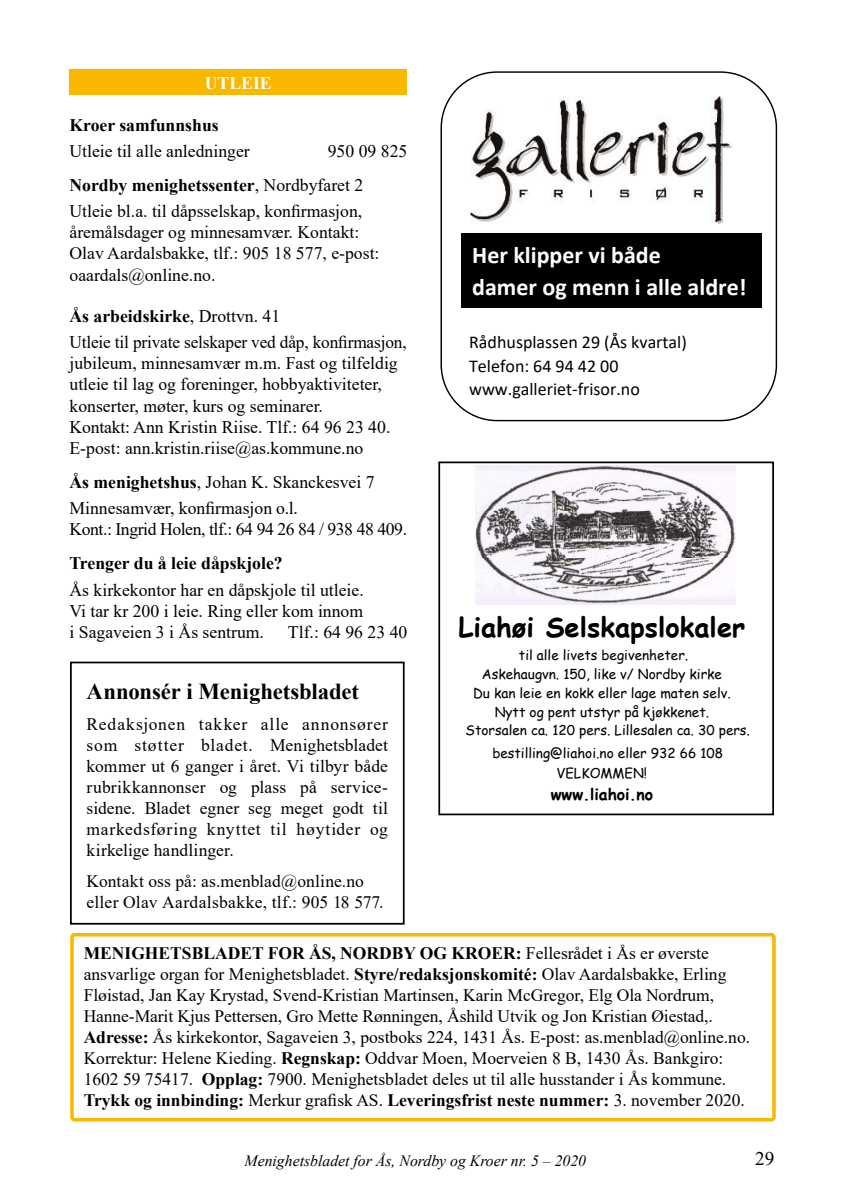
<style>
.page{position:relative;width:844px;height:1191px;background:#fff}
.page>*{position:absolute;margin:0;border:0;box-sizing:border-box;transform-origin:0 0}
.t1{font:700 27.12px "Comic Sans MS";color:#000}
.t2{font:700 23.97px/32.4px "Calibri";color:#fff}
.t3{font:700 22.75px "Times New Roman";letter-spacing:-.005em;color:#000}
.t4{font:19.25px "Times New Roman";color:#000}
.t5{font:18.03px/23.8px "Calibri";color:#000}
.t6{font:17.68px/21.2px "Times New Roman";color:#000}
.t7{font:17.68px "Times New Roman";letter-spacing:-.025em;color:#000}
.t8{font:700 17.68px "Times New Roman";color:#000}
.t9{font:700 17.68px "Times New Roman";color:#fff}
.t10{font:17.5px/21px "Times New Roman";color:#000}
.t11{font:700 15.92px "Comic Sans MS";color:#000}
.t12{font:italic 15.75px "Times New Roman";color:#000}
.t13{font:13.65px/20.3px "Comic Sans MS";color:#000}
.s1{font-weight:700}
</style>
<div class="page">
<div style="left:69px;top:69px;width:338px;height:25px;background:#fab700"></div>
<div style="left:70px;top:661px;width:334px;height:263px;border:2px solid #000"></div>
<svg style="left:70px;top:932px;width:706px;height:190px"></svg>
<img style="left:475px;top:465px;width:260px;height:139px">
<div style="left:438px;top:461px;width:335px;height:354px;border:2px solid #000"></div>
<div style="left:440px;top:71px;width:336px;height:350px;background:#fff;border:1px solid #000;border-radius:56px"></div>
<img style="left:471px;top:96px;width:260px;height:127px">
<div style="left:461px;top:233px;width:299px;height:75px;background:#000"></div>
<p class="t9" style="left:205px;top:70px;width:68px">UTLEIE</p>
<p class="t8" style="left:69px;top:112px;width:151px">Kroer samfunnshus</p>
<p class="t6" style="left:69px;top:140px;width:182px">Utleie til alle anledninger</p>
<p class="t6" style="left:69px;top:133px;width:339px;line-height:33.9px;text-indent:258px">950 09 825<br><span class="s1">Nordby menighetssenter</span>, Nordbyfaret 2</p>
<p class="t6" style="left:69px;top:200px;width:311px">Utleie bl.a. til dåpsselskap, konfirmasjon, åremålsdager og minnesamvær. Kontakt:<br>Olav Aardalsbakke, tlf.: 905 18 577, e-post: oaardals@online.no.</p>
<p class="t6" style="left:69px;top:302px;width:338px;line-height:26.2px"><span class="s1">Ås arbeidskirke</span>, Drottvn. 41<br>Utleie til private selskaper ved dåp, konfirmasjon,</p>
<p class="t6" style="left:69px;top:352px;width:330px">jubileum, minnesamvær m.m. Fast og tilfeldig utleie til lag og foreninger, hobbyaktiviteter, konserter, møter, kurs og seminarer.<br>Kontakt: Ann Kristin Riise. Tlf.: 64 96 23 40.<br>E-post: ann.kristin.riise@as.kommune.no</p>
<p class="t6" style="left:69px;top:468px;width:306px;line-height:26.2px"><span class="s1">Ås menighetshus</span>, Johan K. Skanckesvei 7<br>Minnesamvær, konfirmasjon o.l.</p>
<p class="t7" style="left:69px;top:517px;width:339px">Kont.: Ingrid Holen, tlf.: 64 94 26 84 / 938 48 409.</p>
<p class="t8" style="left:69px;top:551px;width:215px">Trenger du å leie dåpskjole?</p>
<p class="t6" style="left:69px;top:578px;width:296px;text-align:justify">Ås kirkekontor har en dåpskjole til utleie.<br>Vi tar kr 200 i leie. Ring eller kom innom i Sagaveien 3 i Ås sentrum.</p>
<h2 class="t2" style="left:472px;top:238px;width:276px">Her klipper vi både<br>damer og menn i alle aldre!</h2>
<p class="t5" style="left:469px;top:329px;width:219px">Rådhusplassen 29 (Ås kvartal)<br>Telefon: 64 94 42 00 www.galleriet-frisor.no</p>
<h1 class="t1" style="left:458px;top:606px;width:288px">Liahøi Selskapslokaler</h1>
<p class="t13" style="left:519px;top:644px;width:171px">til alle livets begivenheter.</p>
<p class="t13" style="left:481px;top:663px;width:242px">Askehaugvn. 150, like v/ Nordby kirke</p>
<p class="t13" style="left:473px;top:682px;width:259px">Du kan leie en kokk eller lage maten selv.</p>
<p class="t13" style="left:494px;top:701px;width:216px">Nytt og pent utstyr på kjøkkenet.</p>
<p class="t13" style="left:465px;top:720px;width:286px">Storsalen ca. 120 pers. Lillesalen ca. 30 pers.</p>
<p class="t13" style="left:556px;top:742px;width:168px;text-indent:-64px">bestilling@liahoi.no eller 932 66 108<br>VELKOMMEN!</p>
<p class="t11" style="left:550px;top:782px;width:104px">www.liahoi.no</p>
<p class="t6" style="left:288px;top:621px;width:121px">Tlf.: 64 96 23 40</p>
<h3 class="t3" style="left:87px;top:674px;width:274px">Annonsér i Menighetsbladet</h3>
<p class="t10" style="left:87px;top:712px;width:303px;text-align:justify">Redaksjonen takker alle annonsører som støtter bladet. Menighetsbladet kommer ut 6 ganger i året. Vi tilbyr både rubrikkannonser og plass på service&shy;sidene. Bladet egner seg meget godt til markedsføring knyttet til høytider og kirkelige handlinger.</p>
<p class="t10" style="left:87px;top:869px;width:298px">Kontakt oss på: as.menblad@online.no eller Olav Aardalsbakke, tlf.: 905 18 577.</p>
<p class="t10" style="left:84px;top:941px;width:667px"><span class="s1">MENIGHETSBLADET FOR ÅS, NORDBY OG KROER:</span> Fellesrådet i Ås er øverste ansvarlige organ for Menighetsbladet. <span class="s1">Styre/redaksjonskomité:</span> Olav Aardalsbakke, Erling Fløistad, Jan Kay Krystad, Svend-Kristian Martinsen, Karin McGregor, Elg Ola Nordrum, Hanne-Marit Kjus Pettersen, Gro Mette Rønningen, Åshild Utvik og Jon Kristian Øiestad,.<br><span class="s1">Adresse:</span> Ås kirkekontor, Sagaveien 3, postboks 224, 1431 Ås. E-post: as.menblad@online.no.<br>Korrektur: Helene Kieding. <span class="s1">Regnskap:</span> Oddvar Moen, Moerveien 8 B, 1430 Ås. Bankgiro:<br>1602 59 75417. <span class="s1">Opplag:</span> 7900. Menighetsbladet deles ut til alle husstander i Ås kommune.<br><span class="s1">Trykk og innbinding:</span> Merkur grafisk AS. <span class="s1">Leveringsfrist neste nummer:</span> 3. november 2020.</p>
<p class="t12" style="left:244px;top:1149px;width:343px">Menighetsbladet for Ås, Nordby og Kroer nr. 5 – 2020</p>
<p class="t4" style="left:755px;top:1144px;width:21px">29</p>
</div>
